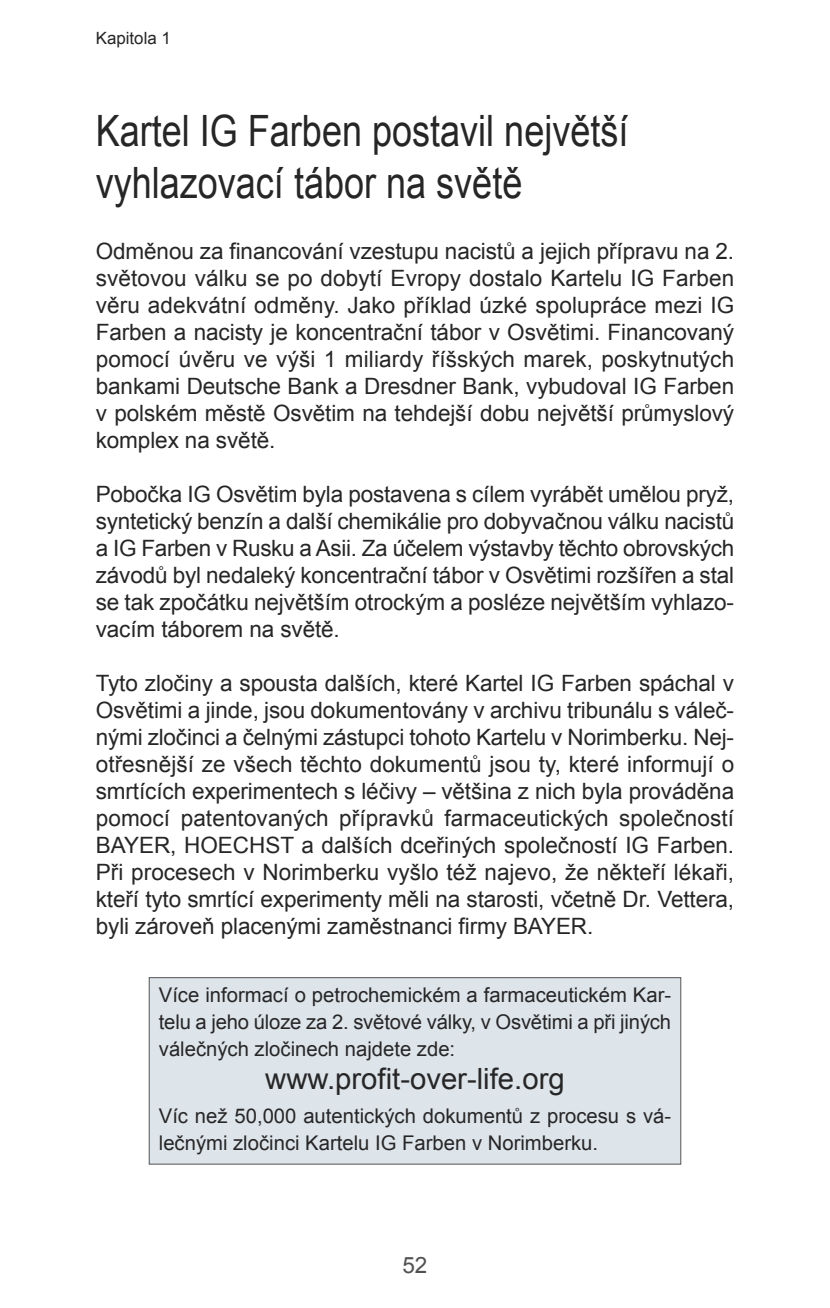
<style>
.page{position:relative;width:830px;height:1308px;background:#fff}
.page>*{position:absolute;margin:0;border:0;box-sizing:border-box;transform-origin:0 0}
.t1{font:43.2px/51.3px "Arial";color:#272627;scale:.83 1}
.t2{font:29.25px "Arial";color:#272627}
.t3{font:22.5px/27px "Arial";letter-spacing:-.005em;color:#272627;text-align:justify}
.t4{font:22.5px "Arial";color:#525152}
.t5{font:20.25px/27px "Arial";color:#272627;text-align:justify}
.t6{font:16.88px "Arial";color:#272627}
</style>
<div class="page">
<div style="left:150px;top:978px;width:529px;height:185px;background:#dde4ea"></div>
<div style="left:149px;top:977px;width:532px;height:187px;border:1px solid #646363"></div>
<p class="t6" style="left:96px;top:29px;width:77px">Kapitola 1</p>
<h1 class="t1" style="left:96px;top:106px;width:643px">Kartel IG Farben postavil největší vyhlazovací tábor na světě</h1>
<p class="t3" style="left:96px;top:237px;width:639px">Odměnou za financování vzestupu nacistů a jejich přípravu na 2. světovou válku se po dobytí Evropy dostalo Kartelu IG Farben věru adekvátní odměny. Jako příklad úzké spolupráce mezi IG Farben a nacisty je koncentrační tábor v Osvětimi. Financovaný pomocí úvěru ve výši 1 miliardy říšských marek, poskytnutých bankami Deutsche Bank a Dresdner Bank, vybudoval IG Farben v polském městě Osvětim na tehdejší dobu největší průmyslový komplex na světě.</p>
<p class="t3" style="left:96px;top:480px;width:639px">Pobočka IG Osvětim byla postavena s cílem vyrábět umělou pryž, syntetický benzín a další chemikálie pro dobyvačnou válku nacistů a IG Farben v Rusku a Asii. Za účelem výstavby těchto obrovských závodů byl nedaleký koncentrační tábor v Osvětimi rozšířen a stal se tak zpočátku největším otrockým a posléze největším vyhlazo&shy;vacím táborem na světě.</p>
<p class="t3" style="left:96px;top:669px;width:639px">Tyto zločiny a spousta dalších, které Kartel IG Farben spáchal v Osvětimi a jinde, jsou dokumentovány v archivu tribunálu s váleč&shy;nými zločinci a čelnými zástupci tohoto Kartelu v Norimberku. Nej&shy;otřesnější ze všech těchto dokumentů jsou ty, které informují o smrtících experimentech s léčivy – většina z nich byla prováděna pomocí patentovaných přípravků farmaceutických společností BAYER, HOECHST a dalších dceřiných společností IG Farben.<br>Při procesech v Norimberku vyšlo též najevo, že někteří lékaři, kteří tyto smrtící experimenty měli na starosti, včetně Dr. Vettera, byli zároveň placenými zaměstnanci firmy BAYER.</p>
<p class="t5" style="left:159px;top:981px;width:513px">Více informací o petrochemickém a farmaceutickém Kar&shy;telu a jeho úloze za 2. světové války, v Osvětimi a při jiných válečných zločinech najdete zde:</p>
<h2 class="t2" style="left:265px;top:1062px;width:301px">www.profit-over-life.org</h2>
<p class="t5" style="left:159px;top:1102px;width:513px">Víc než 50,000 autentických dokumentů z procesu s vá&shy;lečnými zločinci Kartelu IG Farben v Norimberku.</p>
<p class="t4" style="left:402px;top:1252px;width:27px">52</p>
</div>
